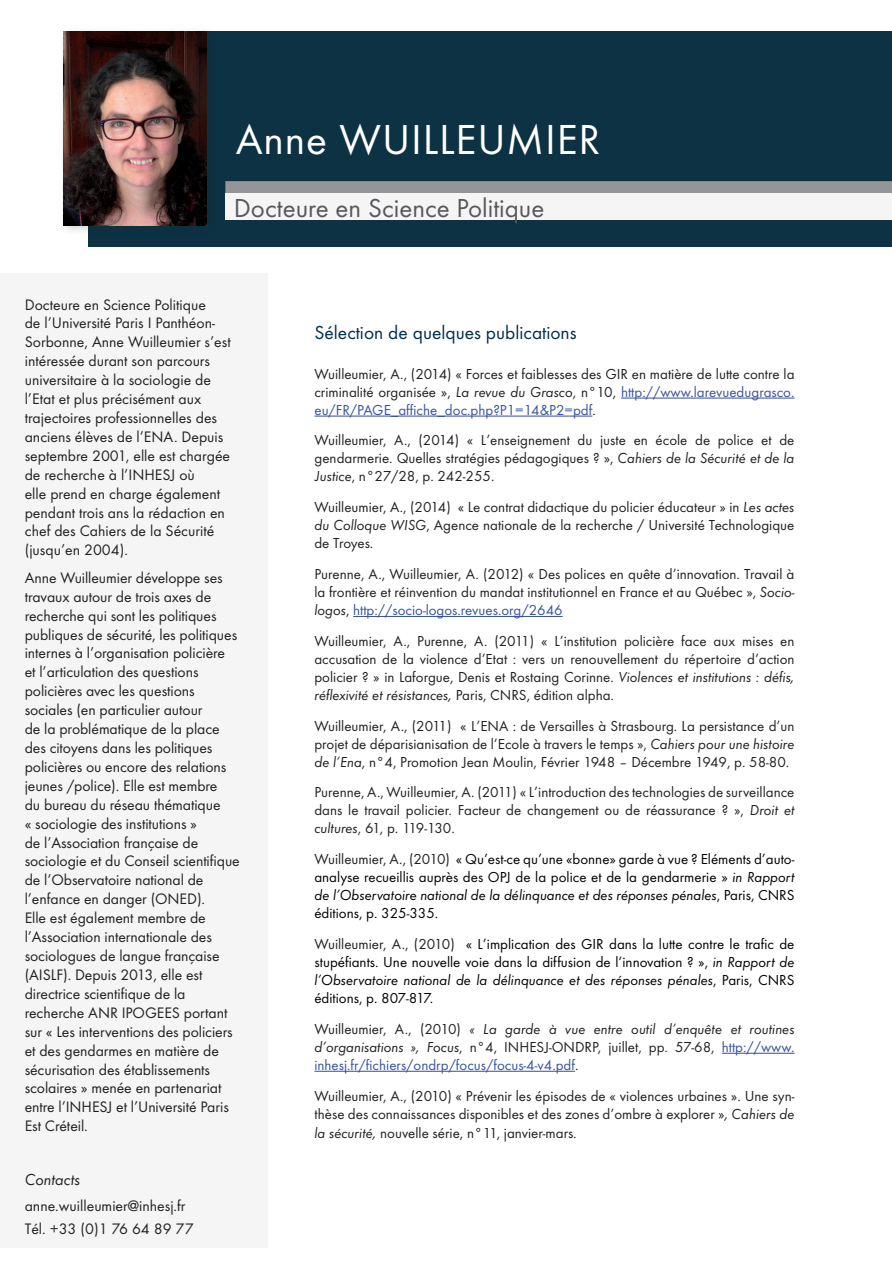
<style>
.page{position:relative;width:892px;height:1262px;background:#fff}
.page>*{position:absolute;margin:0;border:0;box-sizing:border-box;transform-origin:0 0}
.t1{font:43.5px "Function";letter-spacing:.02em;color:#fff}
.t2{font:27px "Function";color:#57585a}
.t3{font:19.5px "Function";color:#002d4c}
.t4{font:italic 16.5px "Function";color:#231f20}
.t5{font:15.75px/18.9px "Function";letter-spacing:-.005em;color:#231f20}
.t6{font:15px/18px "Function";color:#231f20;text-align:justify}
.t7{font:15px/18px "Function";color:#000;text-align:justify}
.t8{font:italic 15px/18px "Function";color:#231f20;text-align:justify}
.s1{font-style:italic}
.s2{color:#3853a3}
.s3{color:#231f20}
.s4{font-style:normal}
.s5{font-style:normal;color:#3853a3}
</style>
<div class="page">
<hr style="left:621px;top:397px;width:173px;height:1px;background:#3853a3">
<hr style="left:314px;top:415px;width:278px;height:1px;background:#3853a3">
<hr style="left:353px;top:616px;width:210px;height:1px;background:#3853a3">
<hr style="left:722px;top:1052px;width:72px;height:1px;background:#3853a3">
<hr style="left:314px;top:1070px;width:261px;height:1px;background:#3853a3">
<div style="left:89px;top:32px;width:803px;height:215px;background:#0c3243"></div>
<div style="left:0;top:273px;width:267px;height:974px;background:#f5f5f6"></div>
<div style="left:225px;top:181px;width:667px;height:12px;background:#939598"></div>
<div style="left:225px;top:193px;width:667px;height:27px;background:#f5f5f6"></div>
<div style="left:58px;top:26px;width:159px;height:211px;background:#231f20;opacity:.2"></div>
<img style="left:63px;top:32px;width:143px;height:193px">
<h1 class="t1" style="left:236px;top:115px;width:169px">Anne Wuilleumier</h1>
<h2 class="t2" style="left:234px;top:192px;width:312px">Docteure en Science Politique</h2>
<p class="t5" style="left:25px;top:295px;width:208px">Docteure en Science Politique<br>de l’Université Paris I Panthéon-<br>Sorbonne, Anne Wuilleumier s’est intéressée durant son parcours universitaire à la sociologie de l’Etat et plus précisément aux trajectoires professionnelles des anciens élèves de l’ENA. Depuis septembre 2001, elle est chargée de recherche à l’INHESJ où<br>elle prend en charge également pendant trois ans la rédaction en chef des Cahiers de la Sécurité (jusqu’en 2004).</p>
<p class="t5" style="left:25px;top:568px;width:217px">Anne Wuilleumier développe ses travaux autour de trois axes de recherche qui sont les politiques publiques de sécurité, les politiques internes à l’organisation policière et l’articulation des questions policières avec les questions sociales (en particulier autour<br>de la problématique de la place des citoyens dans les politiques policières ou encore des relations jeunes /police). Elle est membre<br>du bureau du réseau thématique<br>« sociologie des institutions »<br>de l’Association française de sociologie et du Conseil scientifique de l’Observatoire national de l’enfance en danger (ONED).<br>Elle est également membre de l’Association internationale des sociologues de langue française (AISLF). Depuis 2013, elle est directrice scientifique de la recherche ANR IPOGEES portant sur « Les interventions des policiers et des gendarmes en matière de sécurisation des établissements scolaires » menée en partenariat entre l’INHESJ et l’Université Paris<br>Est Créteil.</p>
<p class="t4" style="left:25px;top:1169px;width:57px">Contacts</p>
<p class="t5" style="left:25px;top:1193px;width:170px;line-height:23.1px">anne.wuilleumier@inhesj.fr<br>Tél. +33 (0)1 76 64 89 77</p>
<h3 class="t3" style="left:314px;top:321px;width:264px">Sélection de quelques publications</h3>
<p class="t6" style="left:314px;top:364px;width:482px">Wuilleumier, A., (2014) « Forces et faiblesses des GIR en matière de lutte contre la criminalité organisée », <span class="s1">La revue du Grasco</span>, n°10, <span class="s2">http://www.larevuedugrasco. eu/FR/PAGE_affiche_doc.php?P1=14&amp;P2=pdf</span>.</p>
<p class="t6" style="left:314px;top:431px;width:482px">Wuilleumier, A., (2014) « L’enseignement du juste en école de police et de gendarmerie. Quelles stratégies pédagogiques ? », <span class="s1">Cahiers de la Sécurité et de la Justice</span>, n°27/28, p. 242-255.</p>
<p class="t6" style="left:314px;top:498px;width:482px">Wuilleumier, A., (2014) « Le contrat didactique du policier éducateur » in <span class="s1">Les actes du Colloque WISG</span>, Agence nationale de la recherche / Université Technologique de Troyes.</p>
<p class="t6" style="left:314px;top:565px;width:482px">Purenne, A., Wuilleumier, A. (2012) « Des polices en quête d’innovation. Travail à la frontière et réinvention du mandat institutionnel en France et au Québec », <span class="s1">Socio&shy;logos</span>, <span class="s2">http://socio-logos.revues.org/2646</span></p>
<p class="t6" style="left:314px;top:631px;width:482px">Wuilleumier, A., Purenne, A. (2011) « L’institution policière face aux mises en accusation de la violence d’Etat : vers un renouvellement du répertoire d’action policier ? » in Laforgue, Denis et Rostaing Corinne. <span class="s1">Violences et institutions : défis, réflexivité et résistances,</span> Paris, CNRS, édition alpha<span class="s1">.</span></p>
<p class="t6" style="left:314px;top:716px;width:482px">Wuilleumier, A., (2011) « L’ENA : de Versailles à Strasbourg. La persistance d’un projet de déparisianisation de l’Ecole à travers le temps », <span class="s1">Cahiers pour une histoire de l’Ena</span>, n°4, Promotion Jean Moulin, Février 1948 – Décembre 1949, p. 58-80.</p>
<p class="t6" style="left:314px;top:783px;width:482px">Purenne, A., Wuilleumier, A. (2011) « L’introduction des technologies de surveillance dans le travail policier. Facteur de changement ou de réassurance ? », <span class="s1">Droit et cultures</span>, 61, p. 119-130.</p>
<p class="t7" style="left:314px;top:850px;width:482px"><span class="s3">Wuilleumier, A., (2010)</span> « Qu’est-ce qu’une «bonne» garde à vue ? Eléments d’auto&shy;analyse recueillis auprès des OPJ de la police et de la gendarmerie » <span class="s1">in Rapport de l’Observatoire national de la délinquance et des réponses pénales</span>, Paris, CNRS éditions, p. 325-335.</p>
<p class="t7" style="left:314px;top:934px;width:482px"><span class="s3">Wuilleumier, A., (2010)</span> « L’implication des GIR dans la lutte contre le trafic de stupéfiants. Une nouvelle voie dans la diffusion de l’innovation ? », <span class="s1">in Rapport de l’Observatoire national de la délinquance et des réponses pénales</span>, Paris, CNRS éditions, p. 807-817.</p>
<p class="t8" style="left:314px;top:1019px;width:482px"><span class="s4">Wuilleumier, A., (2010)</span> « La garde à vue entre outil d’enquête et routines d’organisations », Focus<span class="s4">, n°4, INHESJ-ONDRP, juillet, pp. 57-68,</span> <span class="s5">http://www. inhesj.fr/fichiers/ondrp/focus/focus-4-v4.pdf</span><span class="s4">.</span></p>
<p class="t6" style="left:314px;top:1086px;width:482px;line-height:18.6px">Wuilleumier, A., (2010) « Prévenir les épisodes de « violences urbaines ». Une syn&shy;thèse des connaissances disponibles et des zones d’ombre à explorer »<span class="s1">, Cahiers de la sécurité,</span> nouvelle série, n°11, janvier-mars.</p>
</div>
